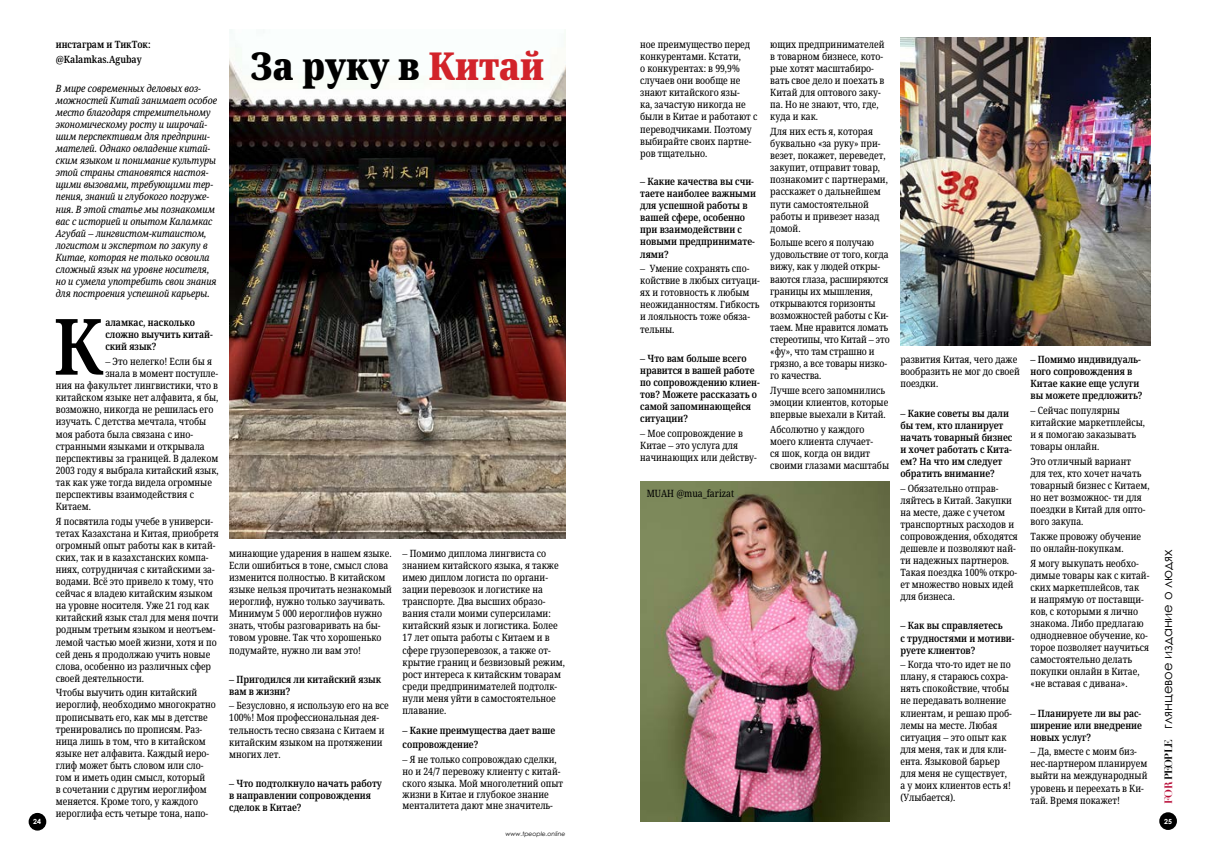
<style>
.page{position:relative;width:1206px;height:859px;background:#fff}
.page>*{position:absolute;margin:0;border:0;box-sizing:border-box;transform-origin:0 0}
.t1{font:600 77.7px "Noto Serif Condensed";color:#000}
.t2{font:900 38.5px "Noto Serif Condensed";color:#000}
.t3{font:13.12px "Century Gothic";color:#000}
.t4{font:10.06px/12.1px "Noto Serif Condensed";color:#000}
.t5{font:600 10.06px/12.1px "Noto Serif Condensed";color:#000}
.t6{font:italic 10.06px/12.1px "Noto Serif Condensed";color:#000}
.t7{font:700 7px "Century Gothic";color:#fff}
.t8{font:italic 6.12px "Century Gothic";color:#000}
.s1{color:#d2232a}
.s2{font-family:"Didot";font-weight:700;font-size:10.5px;color:#b70b36}
.s3{font-family:"Didot";font-weight:700;font-size:10.5px}
</style>
<div class="page">
<div style="left:1159px;top:812px;width:17px;height:17px;background:#000;border-radius:50%"></div>
<div style="left:29px;top:812px;width:17px;height:18px;background:#000;border-radius:50%"></div>
<img style="left:229px;top:30px;width:336px;height:508px">
<img style="left:640px;top:481px;width:250px;height:340px">
<img style="left:900px;top:37px;width:250px;height:308px">
<p class="t4" style="left:770px;top:39px;width:116px">ющих предпринимателей в товарном бизнесе, кото&shy;рые хотят масштабиро&shy;вать свое дело и поехать в<br>Китай для оптового заку&shy;па. Но не знают, что, где, куда и как.</p>
<p class="t4" style="left:770px;top:126px;width:119px">Для них есть я, которая буквально «за руку» при&shy;везет, покажет, переведет, закупит, отправит товар, познакомит с партнерами, расскажет о дальнейшем пути самостоятельной работы и привезет назад домой.</p>
<p class="t4" style="left:770px;top:237px;width:121px">Больше всего я получаю удовольствие от того, когда вижу, как у людей откры&shy;ваются глаза, расширяются границы их мышления, открываются горизонты возможностей работы с Ки&shy;таем. Мне нравится ломать стереотипы, что Китай – это «фу», что там страшно и грязно, а все товары низко&shy;го качества.</p>
<p class="t4" style="left:770px;top:384px;width:119px">Лучше всего запомнились эмоции клиентов, которые впервые выехали в Китай.</p>
<p class="t4" style="left:770px;top:423px;width:120px">Абсолютно у каждого моего клиента случает-<br>ся шок, когда он видит своими глазами масштабы</p>
<p class="t5" style="left:56px;top:37px;width:96px;line-height:14.5px">инстаграм и ТикТок: @Kalamkas.Agubay</p>
<p class="t6" style="left:56px;top:82px;width:163px">В мире современных деловых воз&shy;можностей Китай занимает особое место благодаря стремительному экономическому росту и широчай&shy;шим перспективам для предприни&shy;мателей. Однако овладение китай&shy;ским языком и понимание культуры этой страны становятся настоя&shy;щими вызовами, требующими тер&shy;пения, знаний и глубокого погруже&shy;ния. В этой статье мы познакомим вас с историей и опытом Каламкас<br>Агубай – лингвистом-китаистом, логистом и экспертом по закупу в<br>Китае, которая не только освоила сложный язык на уровне носителя, но и сумела употребить свои знания для построения успешной карьеры.</p>
<h1 class="t1" style="left:54px;top:292px;width:51px">К</h1>
<p class="t5" style="left:105px;top:317px;width:109px">аламкас, насколько сложно выучить китай&shy;ский язык?</p>
<p class="t4" style="left:640px;top:39px;width:119px">ное преимущество перед конкурентами. Кстати,<br>о конкурентах: в 99,9% случаев они вообще не знают китайского язы-<br>ка, зачастую никогда не были в Китае и работают с переводчиками. Поэтому выбирайте своих партне&shy;ров тщательно.</p>
<p class="t5" style="left:640px;top:175px;width:117px">– Какие качества вы счи&shy;таете наиболее важными для успешной работы в вашей сфере, особенно при взаимодействии с новыми предпринимате&shy;лями?</p>
<p class="t4" style="left:640px;top:262px;width:121px">– Умение сохранять спо&shy;койствие в любых ситуаци&shy;ях и готовность к любым неожиданностям. Гибкость и лояльность тоже обяза&shy;тельны.</p>
<p class="t5" style="left:640px;top:352px;width:121px">– Что вам больше всего нравится в вашей работе по сопровождению клиен&shy;тов? Можете рассказать о самой запоминающейся ситуации?</p>
<p class="t4" style="left:640px;top:427px;width:118px">– Мое сопровождение в<br>Китае – это услуга для начинающих или действу-</p>
<h2 class="t2" style="left:251px;top:38px;width:295px">За руку в <span class="s1">Китай</span></h2>
<p class="t5" style="left:1030px;top:354px;width:114px">– Помимо индивидуаль&shy;ного сопровождения в<br>Китае какие еще услуги вы можете предложить?</p>
<p class="t4" style="left:1030px;top:404px;width:116px">– Сейчас популярны китайские маркетплейсы, и я помогаю заказывать товары онлайн.</p>
<p class="t4" style="left:1030px;top:455px;width:121px">Это отличный вариант<br>для тех, кто хочет начать товарный бизнес с Китаем, но нет возможнос- ти для поездки в Китай для опто&shy;вого закупа.</p>
<p class="t4" style="left:1030px;top:530px;width:112px">Также провожу обучение по онлайн-покупкам.</p>
<p class="t4" style="left:1030px;top:557px;width:120px">Я могу выкупать необхо&shy;димые товары как с китай&shy;ских маркетплейсов, так<br>и напрямую от поставщи&shy;ков, с которыми я лично знакома. Либо предлагаю однодневное обучение, ко&shy;торое позволяет научиться самостоятельно делать покупки онлайн в Китае, «не вставая с дивана».</p>
<p class="t5" style="left:1030px;top:706px;width:113px;text-align:justify">– Планируете ли вы рас&shy;ширение или внедрение новых услуг?</p>
<p class="t4" style="left:1030px;top:745px;width:118px">– Да, вместе с моим биз&shy;нес-партнером планируем выйти на международный уровень и переехать в Ки&shy;тай. Время покажет!</p>
<p class="t4" style="left:900px;top:354px;width:121px">развития Китая, чего даже вообразить не мог до своей поездки.</p>
<p class="t5" style="left:900px;top:407px;width:113px">– Какие советы вы дали бы тем, кто планирует начать товарный бизнес и хочет работать с Кита&shy;ем? На что им следует обратить внимание?</p>
<p class="t4" style="left:900px;top:482px;width:119px">– Обязательно отправ&shy;ляйтесь в Китай. Закупки на месте, даже с учетом транспортных расходов и сопровождения, обходятся дешевле и позволяют най&shy;ти надежных партнеров.<br>Такая поездка 100% откро&shy;ет множество новых идей для бизнеса.</p>
<p class="t5" style="left:900px;top:619px;width:116px">– Как вы справляетесь<br>с трудностями и мотиви&shy;руете клиентов?</p>
<p class="t4" style="left:900px;top:658px;width:113px">– Когда что-то идет не по плану, я стараюсь сохра&shy;нять спокойствие, чтобы не передавать волнение клиентам, и решаю проб&shy;лемы на месте. Любая ситуация – это опыт как для меня, так и для кли&shy;ента. Языковой барьер для меня не существует, а у моих клиентов есть я! (Улыбается).</p>
<p class="t4" style="left:105px;top:355px;width:108px">– Это нелегко! Если бы я</p>
<p class="t4" style="left:105px;top:367px;width:114px">знала в момент поступле-</p>
<p class="t4" style="left:56px;top:380px;width:164px">ния на факультет лингвистики, что в</p>
<p class="t4" style="left:56px;top:392px;width:164px">китайском языке нет алфавита, я бы,</p>
<p class="t4" style="left:56px;top:404px;width:159px">возможно, никогда не решилась его</p>
<p class="t4" style="left:56px;top:416px;width:152px">изучать. С детства мечтала, чтобы</p>
<p class="t4" style="left:56px;top:428px;width:139px">моя работа была связана с ино-</p>
<p class="t4" style="left:56px;top:440px;width:150px">странными языками и открывала</p>
<p class="t4" style="left:56px;top:452px;width:164px">перспективы за границей. В далеком</p>
<p class="t4" style="left:56px;top:464px;width:164px">2003 году я выбрала китайский язык,</p>
<p class="t4" style="left:56px;top:476px;width:158px">так как уже тогда видела огромные</p>
<p class="t4" style="left:56px;top:488px;width:140px">перспективы взаимодействия с</p>
<p class="t4" style="left:56px;top:500px;width:37px">Китаем.</p>
<p class="t4" style="left:56px;top:515px;width:164px">Я посвятила годы учебе в универси&shy;тетах Казахстана и Китая, приобретя огромный опыт работы как в китай&shy;ских, так и в казахстанских компа&shy;ниях, сотрудничая с китайскими за&shy;водами. Всё это привело к тому, что сейчас я владею китайским языком на уровне носителя. Уже 21 год как китайский язык стал для меня почти родным третьим языком и неотъем&shy;лемой частью моей жизни, хотя и по сей день я продолжаю учить новые слова, особенно из различных сфер своей деятельности.</p>
<p class="t4" style="left:56px;top:686px;width:162px">Чтобы выучить один китайский иероглиф, необходимо многократно прописывать его, как мы в детстве тренировались по прописям. Раз&shy;ница лишь в том, что в китайском языке нет алфавита. Каждый иеро&shy;глиф может быть словом или сло&shy;гом и иметь один смысл, который<br>в сочетании с другим иероглифом меняется. Кроме того, у каждого иероглифа есть четыре тона, напо-</p>
<p class="t4" style="left:647px;top:488px;width:89px">MUAH @mua_farizat</p>
<p class="t4" style="left:402px;top:547px;width:164px">– Помимо диплома лингвиста со знанием китайского языка, я также имею диплом логиста по органи&shy;зации перевозок и логистике на транспорте. Два высших образо&shy;вания стали моими суперсилами: китайский язык и логистика. Более<br>17 лет опыта работы с Китаем и в сфере грузоперевозок, а также от&shy;крытие границ и безвизовый режим, рост интереса к китайским товарам среди предпринимателей подтолк&shy;нули меня уйти в самостоятельное плавание.</p>
<p class="t5" style="left:402px;top:723px;width:154px;line-height:13.8px">– Какие преимущества дает ваше сопровождение?</p>
<p class="t4" style="left:402px;top:753px;width:162px;line-height:11.6px">– Я не только сопровождаю сделки, но и 24/7 перевожу клиенту с китай&shy;ского языка. Мой многолетний опыт жизни в Китае и глубокое знание менталитета дают мне значитель-</p>
<h3 class="t3" style="left:1158px;top:803px;width:256px;rotate:-90deg"><span class="s2">FOR</span> <span class="s3">PEOPLE</span> глянцевое издание о людях</h3>
<p class="t4" style="left:229px;top:547px;width:164px">минающие ударения в нашем языке.<br>Если ошибиться в тоне, смысл слова изменится полностью. В китайском языке нельзя прочитать незнакомый иероглиф, нужно только заучивать.<br>Минимум 5 000 иероглифов нужно знать, чтобы разговаривать на бы&shy;товом уровне. Так что хорошенько подумайте, нужно ли вам это!</p>
<p class="t5" style="left:229px;top:673px;width:153px">– Пригодился ли китайский язык вам в жизни?</p>
<p class="t4" style="left:229px;top:699px;width:161px">– Безусловно, я использую его на все<br>100%! Моя профессиональная дея&shy;тельность тесно связана с Китаем и китайским языком на протяжении многих лет.</p>
<p class="t5" style="left:229px;top:777px;width:154px">– Что подтолкнуло начать работу в направлении сопровождения сделок в Китае?</p>
<p class="t7" style="left:33px;top:816px;width:9px">24</p>
<p class="t7" style="left:1164px;top:815px;width:9px">25</p>
<p class="t8" style="left:505px;top:829px;width:62px">www.tpeople.online</p>
</div>
